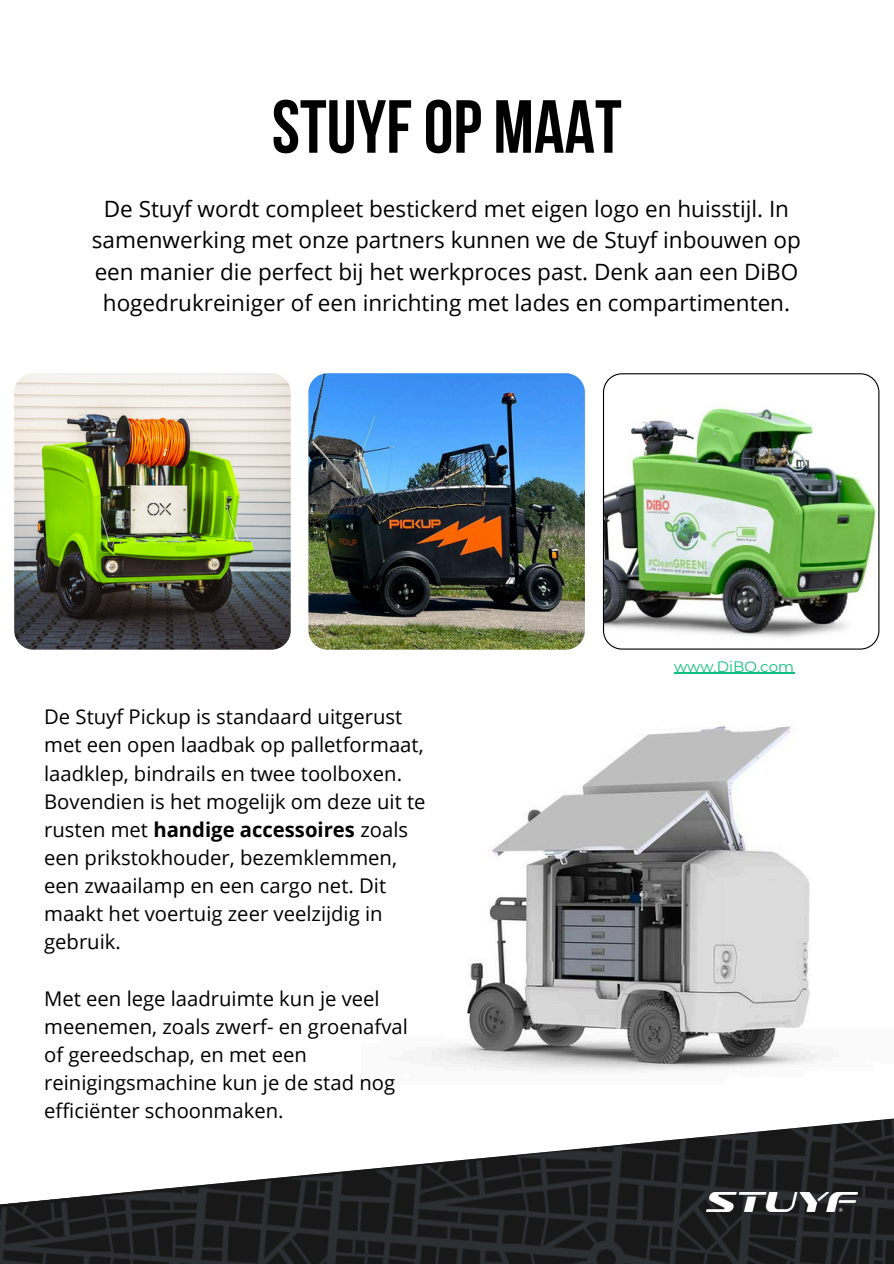
<style>
.page{position:relative;width:894px;height:1264px;background:#fff}
.page>*{position:absolute;margin:0;border:0;box-sizing:border-box;transform-origin:0 0}
.t1{font:700 75px "Bebas Neue";color:#000}
.t2{font:22.5px/31.5px "Open Sans";color:#000;text-align:center}
.t3{font:20.25px/28.2px "Open Sans";color:#000}
.t4{font:15px "Montserrat";color:#0fbf7f}
.s1{font-weight:700}
</style>
<div class="page">
<svg style="left:0;top:1118px;width:893px;height:145px"></svg>
<img style="left:431px;top:726px;width:387px;height:345px">
<img style="left:14px;top:373px;width:276px;height:276px;border-radius:19px">
<img style="left:602px;top:373px;width:277px;height:276px">
<img style="left:308px;top:373px;width:276px;height:276px;border-radius:19px">
<hr style="left:673px;top:672px;width:120px;height:1px;background:#0fbf7f">
<img style="left:706px;top:1192px;width:151px;height:19px">
<p class="t1" style="left:272px;top:96px;width:351px">STUYF OP MAAT</p>
<p class="t2" style="left:92px;top:192px;width:710px">De Stuyf wordt compleet bestickerd met eigen logo en huisstijl. In samenwerking met onze partners kunnen we de Stuyf inbouwen op een manier die perfect bij het werkproces past. Denk aan een DiBO hogedrukreiniger of een inrichting met lades en compartimenten.</p>
<p class="t3" style="left:44px;top:702px;width:383px">De Stuyf Pickup is standaard uitgerust met een open laadbak op palletformaat, laadklep, bindrails en twee toolboxen.<br>Bovendien is het mogelijk om deze uit te rusten met <span class="s1">handige accessoires</span> zoals een prikstokhouder, bezemklemmen, een zwaailamp en een cargo net. Dit maakt het voertuig zeer veelzijdig in gebruik.</p>
<h2 class="t3" style="left:44px;top:983px;width:365px">Met een lege laadruimte kun je veel meenemen, zoals zwerf- en groenafval of gereedschap, en met een reinigingsmachine kun je de stad nog efficiënter schoonmaken.</h2>
<h2 class="t4" style="left:673px;top:657px;width:121px">www.DiBO.com</h2>
</div>
